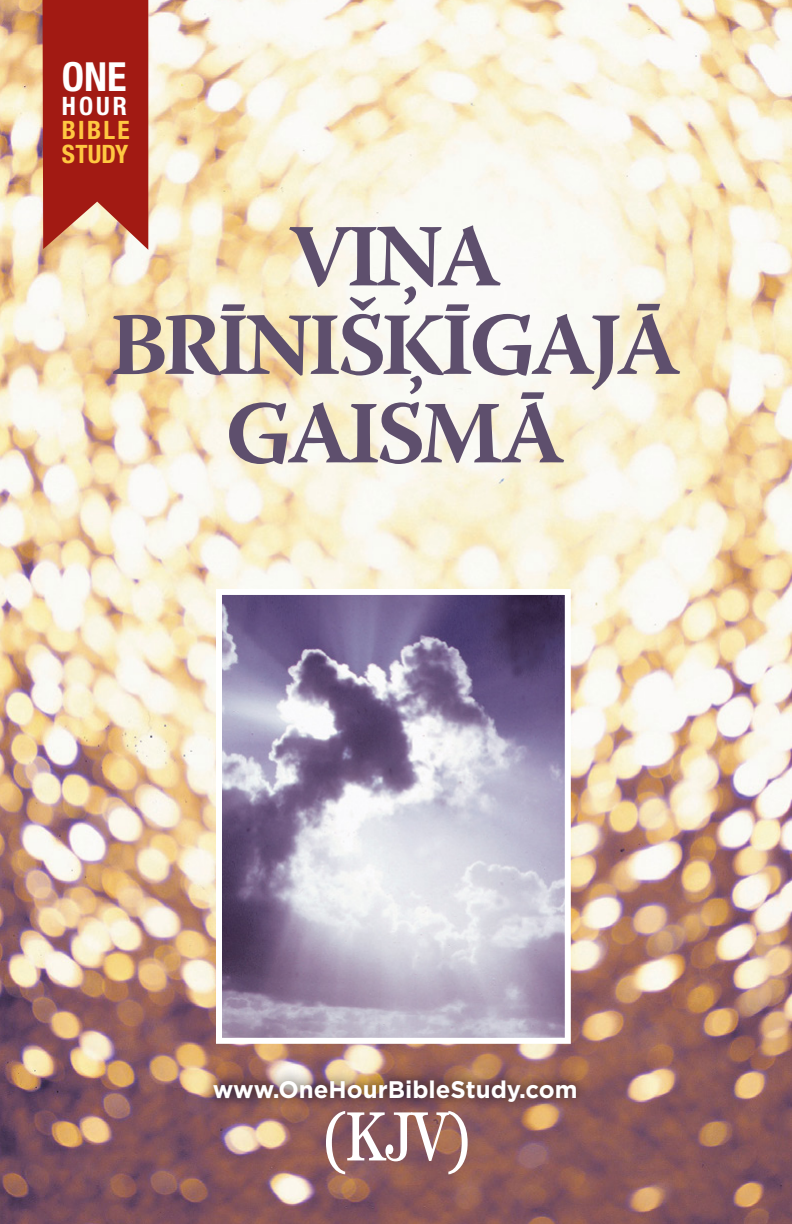
<style>
.page{position:relative;width:792px;height:1224px;background:#fff}
.page>*{position:absolute;margin:0;border:0;box-sizing:border-box;transform-origin:0 0}
.t1{font:700 88.4px/88.4px "Warnock Pro";letter-spacing:-.055em;color:#5e4f6d;text-align:center}
.t2{font:72px "Century Book Cd ITCTT";color:#fff}
.t3{font:700 condensed 40.2px "Helvetica Neue LT Std";color:#fff}
.t4{font:700 condensed 25.4px/24.2px "Helvetica Neue LT Std";letter-spacing:.05em;color:#ffc841}
.t5{font:700 condensed 25.4px "Helvetica Neue LT Std";color:#fff}
.t6{font:700 24px "Gotham";color:#fff}
</style>
<div class="page">
<img style="left:0;top:0;width:792px;height:1224px">
<div style="left:201px;top:1066px;width:388px;height:47px;background:#000;opacity:.75"></div>
<img style="left:223px;top:596px;width:341px;height:441px">
<div style="left:216px;top:589px;width:355px;height:455px;border:6px solid #fff"></div>
<svg style="left:43px;top:0;width:105px;height:250px;background:#a92c22"></svg>
<h3 class="t3" style="left:62px;top:52px;width:66px">ONE</h3>
<p class="t5" style="left:62px;top:90px;width:67px">HOUR</p>
<p class="t4" style="left:62px;top:118px;width:69px">BIBLE<br>STUDY</p>
<h1 class="t1" style="left:110px;top:211px;width:573px">VIŅA<br>BRĪNIŠĶĪGAJĀ<br>GAISMĀ</h1>
<p class="t6" style="left:213px;top:1075px;width:366px">www.OneHourBibleStudy.com</p>
<h2 class="t2" style="left:323px;top:1096px;width:149px">(KJV)</h2>
</div>
